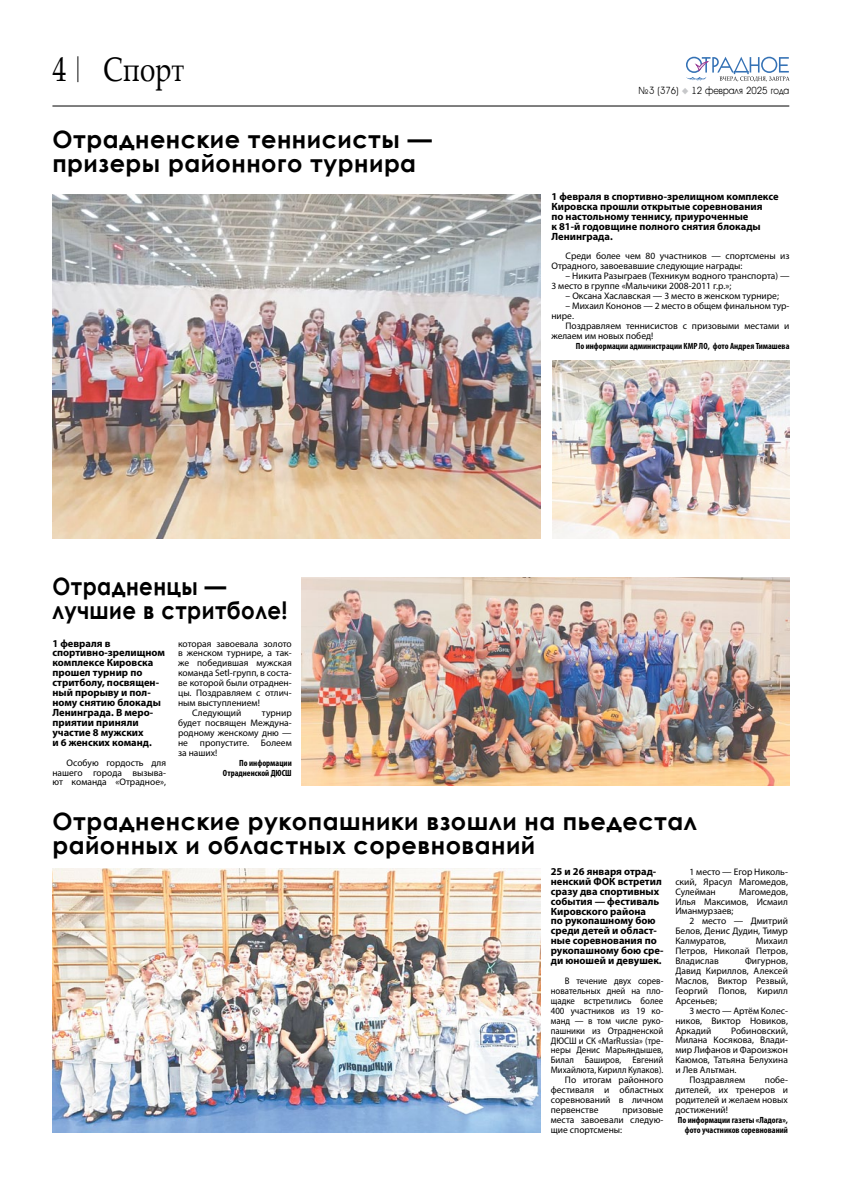
<style>
.page{position:relative;width:842px;height:1191px;background:#fff}
.page>*{position:absolute;margin:0;border:0;box-sizing:border-box;transform-origin:0 0}
.t1{font:34px "Palatino Linotype";color:#000;scale:.8 1}
.t2{font:700 24px/24px "Century Gothic";letter-spacing:.02em;color:#000}
.t3{font:700 24px/24px "Century Gothic";letter-spacing:.02em;color:#000;scale:.89 1}
.t4{font:700 10.5px/9.9px "Myriad Pro";color:#000}
.t5{font:300 10px "a Avante Rough";color:#000;scale:.95 1}
.t6{font:9.5px/9.9px "Myriad Pro";color:#000;text-align:justify}
.t7{font:9.5px "Myriad Pro";color:#000;scale:.93 1}
.t8{font:700 condensed 9px/9.9px "Myriad Pro";color:#000;text-align:right}
.s1{font-size:35px}
.s2{font-family:"Times New Roman";font-size:28px}
.s3{color:#c7c8ca}
</style>
<div class="page">
<hr style="left:52px;top:106px;width:737px;height:1px;background:#000">
<img style="left:52px;top:868px;width:488px;height:264px">
<img style="left:302px;top:577px;width:487px;height:208px">
<img style="left:52px;top:195px;width:488px;height:344px">
<img style="left:552px;top:361px;width:237px;height:178px">
<svg style="left:686px;top:57px;width:103px;height:25px"></svg>
<h1 class="t1" style="left:52px;top:45px;width:167px"><span class="s1">4</span> <span class="s2">|</span> Спорт</h1>
<h2 class="t2" style="left:52px;top:127px;width:381px">Отрадненские теннисисты — призеры районного турнира</h2>
<h2 class="t3" style="left:52px;top:573px;width:266px">Отрадненцы — лучшие в стритболе!</h2>
<p class="t5" style="left:639px;top:85px;width:160px">№ 3 (376) <span class="s3">◆</span> 12 февраля 2025 года</p>
<p class="t4" style="left:551px;top:191px;width:229px">1 февраля в спортивно-зрелищном комплексе Кировска прошли открытые соревнования<br>по настольному теннису, приуроченные<br>к 81-й годовщине полного снятия блокады Ленинграда.</p>
<p class="t6" style="left:551px;top:251px;width:240px;text-indent:14px">Среди более чем 80 участников — спортсмены из<br>Отрадного, завоевавшие следующие награды:</p>
<p class="t6" style="left:551px;top:271px;width:240px;text-indent:14px">– Никита Разыграев (Техникум водного транспорта) —<br>3 место в группе «Мальчики 2008-2011 г.р.»;</p>
<p class="t6" style="left:566px;top:291px;width:215px">– Оксана Хаславская — 3 место в женском турнире;</p>
<p class="t6" style="left:551px;top:301px;width:240px;text-indent:14px">– Михаил Кононов — 2 место в общем финальном тур&shy;нире.</p>
<p class="t6" style="left:551px;top:321px;width:240px;text-indent:14px">Поздравляем теннисистов с призовыми местами и желаем им новых побед!</p>
<p class="t8" style="left:576px;top:341px;width:215px">По информации администрации КМР ЛО, фото Андрея Тимашева</p>
<p class="t4" style="left:52px;top:637px;width:114px">1 февраля в спортивно-зрелищном комплексе Кировска прошел турнир по стритболу, посвящен&shy;ный прорыву и пол&shy;ному снятию блокады<br>Ленинграда. В меро&shy;приятии приняли участие 8 мужских<br>и 6 женских команд.</p>
<p class="t6" style="left:52px;top:757px;width:115px;text-indent:14px">Особую гордость для нашего города вызыва&shy;ют команда «Отрадное»,</p>
<p class="t6" style="left:178px;top:638px;width:115px">которая завоевала золото</p>
<p class="t6" style="left:178px;top:648px;width:115px">в женском турнире, а так-</p>
<p class="t6" style="left:178px;top:658px;width:115px">же победившая мужская</p>
<p class="t6" style="left:178px;top:668px;width:115px">команда Setl-групп, в соста-</p>
<p class="t6" style="left:178px;top:678px;width:115px">ве которой были отраднен-</p>
<p class="t6" style="left:178px;top:688px;width:115px">цы. Поздравляем с отлич-</p>
<p class="t6" style="left:178px;top:698px;width:83px">ным выступлением!</p>
<p class="t6" style="left:192px;top:707px;width:51px">Следующий</p>
<p class="t6" style="left:178px;top:707px;width:115px;text-indent:84px">турнир будет посвящен Междуна&shy;родному женскому дню — не пропустите. Болеем за наших!</p>
<p class="t8" style="left:223px;top:757px;width:70px">По информации<br>Отрадненской ДЮСШ</p>
<h2 class="t2" style="left:52px;top:808px;width:646px">Отрадненские рукопашники взошли на пьедестал районных и областных соревнований</h2>
<p class="t4" style="left:551px;top:866px;width:114px">25 и 26 января отрад&shy;ненский ФОК встретил сразу два спортивных события — фестиваль<br>Кировского района<br>по рукопашному бою среди детей и област&shy;ные соревнования по рукопашному бою сре&shy;ди юношей и девушек.</p>
<p class="t7" style="left:565px;top:975px;width:107px">В течение двух сорев-</p>
<p class="t7" style="left:551px;top:984px;width:123px">новательных дней на пло-</p>
<p class="t7" style="left:551px;top:994px;width:123px">щадке встретились более</p>
<p class="t7" style="left:551px;top:1004px;width:123px">400 участников из 19 ко-</p>
<p class="t7" style="left:551px;top:1014px;width:123px">манд — в том числе руко-</p>
<p class="t7" style="left:551px;top:1024px;width:123px">пашники из Отрадненской</p>
<p class="t7" style="left:551px;top:1034px;width:123px">ДЮСШ и СК «MarRussia» (тре-</p>
<p class="t7" style="left:551px;top:1044px;width:123px">неры Денис Марьяндышев,</p>
<p class="t7" style="left:551px;top:1054px;width:123px">Билал Баширов, Евгений</p>
<p class="t7" style="left:551px;top:1064px;width:123px">Михайлюта, Кирилл Кулаков).</p>
<p class="t6" style="left:565px;top:1075px;width:100px">По итогам районного</p>
<p class="t6" style="left:551px;top:1084px;width:114px">фестиваля и областных</p>
<p class="t6" style="left:551px;top:1094px;width:114px">соревнований в личном</p>
<p class="t6" style="left:551px;top:1104px;width:49px">первенстве</p>
<p class="t6" style="left:551px;top:1104px;width:114px;text-indent:72px">призовые места завоевали следую&shy;щие спортсмены:</p>
<p class="t6" style="left:675px;top:866px;width:114px;text-indent:14px">1 место — Егор Николь&shy;ский, Ярасул Магомедов, Сулейман</p>
<p class="t6" style="left:675px;top:886px;width:114px;text-indent:64px">Магомедов, Илья Максимов, Исмаил Иманмурзаев;</p>
<p class="t6" style="left:675px;top:916px;width:114px;text-indent:14px">2 место — Дмитрий Белов, Денис Дудин, Тимур Калмуратов,</p>
<p class="t6" style="left:675px;top:936px;width:114px;text-indent:81px">Михаил Петров, Николай Петров, Владислав</p>
<p class="t6" style="left:675px;top:955px;width:114px;text-indent:70px">Фигурнов, Давид Кириллов, Алексей Маслов, Виктор Резвый, Георгий Попов, Кирилл Арсеньев;</p>
<p class="t6" style="left:675px;top:1005px;width:114px;text-indent:14px">3 место — Артём Колес&shy;ников, Виктор Новиков, Аркадий</p>
<p class="t6" style="left:731px;top:1025px;width:58px">Робиновский,</p>
<p class="t6" style="left:675px;top:1035px;width:114px">Милана Косякова, Влади-</p>
<p class="t6" style="left:675px;top:1045px;width:114px">мир Лифанов и Фароизжон</p>
<p class="t6" style="left:675px;top:1055px;width:114px">Каюмов, Татьяна Белухина</p>
<p class="t6" style="left:675px;top:1065px;width:63px">и Лев Альтман.</p>
<p class="t6" style="left:689px;top:1074px;width:57px">Поздравляем</p>
<p class="t6" style="left:675px;top:1074px;width:114px;text-indent:90px">побе&shy;дителей, их тренеров и родителей и желаем новых достижений!</p>
<p class="t8" style="left:678px;top:1114px;width:112px">По информации газеты «Ладога», фото участников соревнований</p>
</div>
